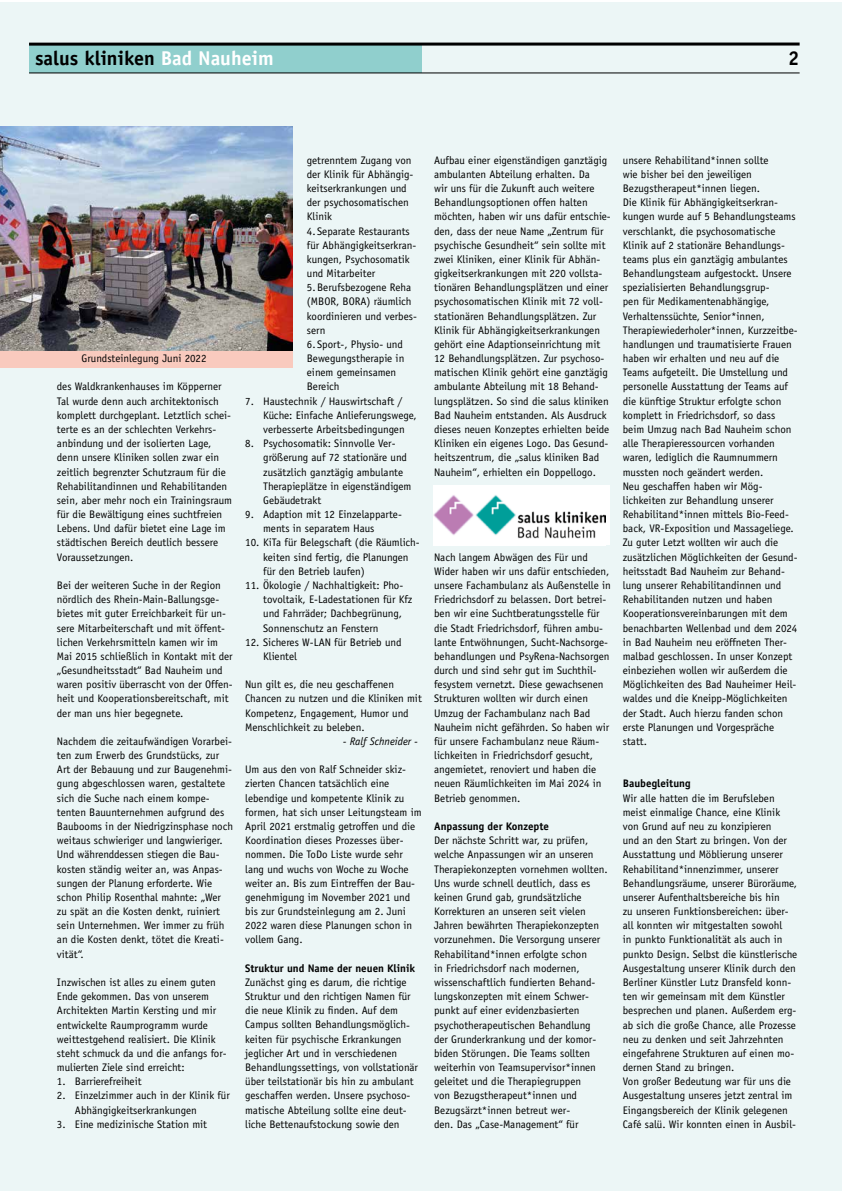
<style>
.page{position:relative;width:842px;height:1191px;background:#fff}
.page>*{position:absolute;margin:0;border:0;box-sizing:border-box;transform-origin:0 0}
.t1{font:700 20px "Officina Sans Std";color:#000}
.t2{font:11px/14.2px "Officina Sans Std";color:#000}
.t3{font:700 11px "Officina Sans Std";color:#000}
.t4{font:italic 11px "Officina Sans Std";color:#000}
.s1{color:#fff}
</style>
<div class="page">
<div style="left:0;top:2px;width:842px;height:1189px;background:#ecf6f6"></div>
<div style="left:433px;top:485px;width:177px;height:60px;background:#fff"></div>
<img style="left:433px;top:495px;width:173px;height:44px">
<div style="left:29px;top:44px;width:393px;height:29px;background:#90cfcd"></div>
<hr style="left:29px;top:72px;width:771px;height:1px;background:#000">
<hr style="left:29px;top:43px;width:771px;height:3px;background:#000">
<img style="left:0;top:127px;width:293px;height:224px">
<div style="left:0;top:351px;width:293px;height:17px;background:#f9cabe"></div>
<h1 class="t1" style="left:35px;top:45px;width:240px">salus kliniken <span class="s1">Bad Nauheim</span></h1>
<h1 class="t1" style="left:788px;top:46px;width:13px">2</h1>
<p class="t2" style="left:82px;top:351px;width:127px">Grundsteinlegung Juni 2022</p>
<p class="t2" style="left:57px;top:380px;width:177px">des Waldkrankenhauses im Köpperner Tal wurde denn auch architektonisch komplett durchgeplant. Letztlich schei&shy;terte es an der schlechten Verkehrs&shy;anbindung und der isolierten Lage, denn unsere Kliniken sollen zwar ein zeitlich begrenzter Schutzraum für die Rehabilitandinnen und Rehabilitanden sein, aber mehr noch ein Trainingsraum für die Bewältigung eines suchtfreien Lebens. Und dafür bietet eine Lage im städtischen Bereich deutlich bessere Voraussetzungen.</p>
<p class="t2" style="left:57px;top:578px;width:177px">Bei der weiteren Suche in der Region nördlich des Rhein-Main-Ballungsge&shy;bietes mit guter Erreichbarkeit für un&shy;sere Mitarbeiterschaft und mit öffent&shy;lichen Verkehrsmitteln kamen wir im Mai 2015 schließlich in Kontakt mit der „Gesundheitsstadt“ Bad Nauheim und waren positiv überrascht von der Offen&shy;heit und Kooperationsbereitschaft, mit der man uns hier begegnete.</p>
<p class="t2" style="left:57px;top:734px;width:178px">Nachdem die zeitaufwändigen Vorarbei&shy;ten zum Erwerb des Grundstücks, zur Art der Bebauung und zur Baugenehmi&shy;gung abgeschlossen waren, gestaltete sich die Suche nach einem kompe&shy;tenten Bauunternehmen aufgrund des Baubooms in der Niedrigzinsphase noch weitaus schwieriger und langwieriger.<br>Und währenddessen stiegen die Bau&shy;kosten ständig weiter an, was Anpas&shy;sungen der Planung erforderte. Wie schon Philip Rosenthal mahnte: „Wer zu spät an die Kosten denkt, ruiniert sein Unternehmen. Wer immer zu früh an die Kosten denkt, tötet die Kreati&shy;vität“.</p>
<p class="t2" style="left:57px;top:975px;width:171px">Inzwischen ist alles zu einem guten Ende gekommen. Das von unserem Architekten Martin Kersting und mir entwickelte Raumprogramm wurde weittestgehend realisiert. Die Klinik steht schmuck da und die anfangs for&shy;mulierten Ziele sind erreicht:</p>
<p class="t2" style="left:57px;top:1074px;width:86px">1. Barrierefreiheit</p>
<p class="t2" style="left:75px;top:1088px;width:156px;text-indent:-18px">2. Einzelzimmer auch in der Klinik für<br>Abhängigkeitserkrankungen</p>
<p class="t2" style="left:57px;top:1117px;width:152px">3. Eine medizinische Station mit</p>
<p class="t2" style="left:307px;top:153px;width:108px">getrenntem Zugang von der Klinik für Abhängig&shy;keitserkrankungen und der psychosomatischen<br>Klinik</p>
<p class="t2" style="left:307px;top:224px;width:111px">4. Separate Restaurants für Abhängigkeitserkran&shy;kungen, Psychosomatik und Mitarbeiter</p>
<p class="t2" style="left:307px;top:280px;width:112px">5. Berufsbezogene Reha (MBOR, BORA) räumlich koordinieren und verbes&shy;sern</p>
<p class="t2" style="left:307px;top:337px;width:99px">6. Sport-, Physio- und<br>Bewegungstherapie in einem gemeinsamen<br>Bereich</p>
<p class="t2" style="left:263px;top:394px;width:155px;text-indent:-18px">7. Haustechnik / Hauswirtschaft /<br>Küche: Einfache Anlieferungswege, verbesserte Arbeitsbedingungen</p>
<p class="t2" style="left:263px;top:436px;width:150px;text-indent:-18px">8. Psychosomatik: Sinnvolle Ver&shy;größerung auf 72 stationäre und zusätzlich ganztägig ambulante<br>Therapieplätze in eigenständigem<br>Gebäudetrakt</p>
<p class="t2" style="left:263px;top:507px;width:140px;text-indent:-18px">9. Adaption mit 12 Einzelapparte&shy;ments in separatem Haus</p>
<p class="t2" style="left:263px;top:535px;width:158px;text-indent:-18px">10. KiTa für Belegschaft (die Räumlich&shy;keiten sind fertig, die Planungen für den Betrieb laufen)</p>
<p class="t2" style="left:263px;top:578px;width:151px;text-indent:-18px">11. Ökologie / Nachhaltigkeit: Pho&shy;tovoltaik, E-Ladestationen für Kfz und Fahrräder; Dachbegrünung,<br>Sonnenschutz an Fenstern</p>
<p class="t2" style="left:263px;top:635px;width:140px;text-indent:-18px">12. Sicheres W-LAN für Betrieb und<br>Klientel</p>
<p class="t2" style="left:245px;top:677px;width:178px">Nun gilt es, die neu geschaffenen Chancen zu nutzen und die Kliniken mit Kompetenz, Engagement, Humor und Menschlichkeit zu beleben.</p>
<p class="t4" style="left:343px;top:735px;width:76px">- Ralf Schneider -</p>
<p class="t2" style="left:245px;top:762px;width:178px">Um aus den von Ralf Schneider skiz&shy;zierten Chancen tatsächlich eine lebendige und kompetente Klinik zu formen, hat sich unser Leitungsteam im April 2021 erstmalig getroffen und die Koordination dieses Prozesses über&shy;nommen. Die ToDo Liste wurde sehr lang und wuchs von Woche zu Woche weiter an. Bis zum Eintreffen der Bau&shy;genehmigung im November 2021 und bis zur Grundsteinlegung am 2. Juni 2022 waren diese Planungen schon in vollem Gang.</p>
<p class="t3" style="left:245px;top:961px;width:172px">Struktur und Name der neuen Klinik</p>
<p class="t2" style="left:245px;top:975px;width:174px">Zunächst ging es darum, die richtige Struktur und den richtigen Namen für die neue Klinik zu finden. Auf dem Campus sollten Behandlungsmöglich&shy;keiten für psychische Erkrankungen jeglicher Art und in verschiedenen Behandlungssettings, von vollstationär über teilstationär bis hin zu ambulant geschaffen werden. Unsere psychoso&shy;matische Abteilung sollte eine deut&shy;liche Bettenaufstockung sowie den</p>
<p class="t2" style="left:434px;top:153px;width:178px">Aufbau einer eigenständigen ganztägig ambulanten Abteilung erhalten. Da<br>wir uns für die Zukunft auch weitere Behandlungsoptionen offen halten möchten, haben wir uns dafür entschie&shy;den, dass der neue Name „Zentrum für psychische Gesundheit“ sein sollte mit zwei Kliniken, einer Klinik für Abhän&shy;gigkeitserkrankungen mit 220 vollsta&shy;tionären Behandlungsplätzen und einer psychosomatischen Klinik mit 72 voll&shy;stationären Behandlungsplätzen. Zur Klinik für Abhängigkeitserkrankungen gehört eine Adaptionseinrichtung mit 12 Behandlungsplätzen. Zur psychoso&shy;matischen Klinik gehört eine ganztägig ambulante Abteilung mit 18 Behand&shy;lungsplätzen. So sind die salus kliniken Bad Nauheim entstanden. Als Ausdruck dieses neuen Konzeptes erhielten beide Kliniken ein eigenes Logo. Das Gesund&shy;heitszentrum, die „salus kliniken Bad Nauheim“, erhielten ein Doppellogo.</p>
<p class="t2" style="left:434px;top:550px;width:178px">Nach langem Abwägen des Für und Wider haben wir uns dafür entschieden, unsere Fachambulanz als Außenstelle in Friedrichsdorf zu belassen. Dort betrei&shy;ben wir eine Suchtberatungsstelle für die Stadt Friedrichsdorf, führen ambu&shy;lante Entwöhnungen, Sucht-Nachsorge&shy;behandlungen und PsyRena-Nachsorgen durch und sind sehr gut im Suchthil&shy;fesystem vernetzt. Diese gewachsenen Strukturen wollten wir durch einen Umzug der Fachambulanz nach Bad Nauheim nicht gefährden. So haben wir für unsere Fachambulanz neue Räum&shy;lichkeiten in Friedrichsdorf gesucht, angemietet, renoviert und haben die neuen Räumlichkeiten im Mai 2024 in Betrieb genommen.</p>
<p class="t3" style="left:434px;top:819px;width:116px">Anpassung der Konzepte</p>
<p class="t2" style="left:434px;top:833px;width:175px">Der nächste Schritt war, zu prüfen, welche Anpassungen wir an unseren Therapiekonzepten vornehmen wollten.<br>Uns wurde schnell deutlich, dass es keinen Grund gab, grundsätzliche Korrekturen an unseren seit vielen Jahren bewährten Therapiekonzepten vorzunehmen. Die Versorgung unserer Rehabilitand*innen erfolgte schon<br>in Friedrichsdorf nach modernen, wissenschaftlich fundierten Behand&shy;lungskonzepten mit einem Schwer&shy;punkt auf einer evidenzbasierten psychotherapeutischen Behandlung<br>der Grunderkrankung und der komor&shy;biden Störungen. Die Teams sollten weiterhin von Teamsupervisor*innen geleitet und die Therapiegruppen<br>von Bezugstherapeut*innen und Bezugsärzt*innen betreut wer-<br>den. Das „Case-Management“ für</p>
<p class="t2" style="left:623px;top:153px;width:176px">unsere Rehabilitand*innen sollte<br>wie bisher bei den jeweiligen Bezugstherapeut*innen liegen.<br>Die Klinik für Abhängigkeitserkran&shy;kungen wurde auf 5 Behandlungsteams verschlankt, die psychosomatische Klinik auf 2 stationäre Behandlungs&shy;teams plus ein ganztägig ambulantes Behandlungsteam aufgestockt. Unsere spezialisierten Behandlungsgrup-<br>pen für Medikamentenabhängige, Verhaltenssüchte, Senior*innen, Therapiewiederholer*innen, Kurzzeitbe&shy;handlungen und traumatisierte Frauen haben wir erhalten und neu auf die Teams aufgeteilt. Die Umstellung und personelle Ausstattung der Teams auf die künftige Struktur erfolgte schon komplett in Friedrichsdorf, so dass beim Umzug nach Bad Nauheim schon alle Therapieressourcen vorhanden waren, lediglich die Raumnummern mussten noch geändert werden.<br>Neu geschaffen haben wir Mög&shy;lichkeiten zur Behandlung unserer Rehabilitand*innen mittels Bio-Feed&shy;back, VR-Exposition und Massageliege.<br>Zu guter Letzt wollten wir auch die zusätzlichen Möglichkeiten der Gesund&shy;heitsstadt Bad Nauheim zur Behand&shy;lung unserer Rehabilitandinnen und Rehabilitanden nutzen und haben Kooperationsvereinbarungen mit dem benachbarten Wellenbad und dem 2024 in Bad Nauheim neu eröffneten Ther&shy;malbad geschlossen. In unser Konzept einbeziehen wollen wir außerdem die Möglichkeiten des Bad Nauheimer Heil&shy;waldes und die Kneipp-Möglichkeiten der Stadt. Auch hierzu fanden schon erste Planungen und Vorgespräche statt.</p>
<p class="t3" style="left:623px;top:777px;width:69px">Baubegleitung</p>
<p class="t2" style="left:623px;top:791px;width:176px">Wir alle hatten die im Berufsleben meist einmalige Chance, eine Klinik von Grund auf neu zu konzipieren<br>und an den Start zu bringen. Von der Ausstattung und Möblierung unserer Rehabilitand*innenzimmer, unserer Behandlungsräume, unserer Büroräume, unserer Aufenthaltsbereiche bis hin<br>zu unseren Funktionsbereichen: über&shy;all konnten wir mitgestalten sowohl<br>in punkto Funktionalität als auch in punkto Design. Selbst die künstlerische Ausgestaltung unserer Klinik durch den Berliner Künstler Lutz Dransfeld konn&shy;ten wir gemeinsam mit dem Künstler besprechen und planen. Außerdem erg&shy;ab sich die große Chance, alle Prozesse neu zu denken und seit Jahrzehnten eingefahrene Strukturen auf einen mo&shy;dernen Stand zu bringen.<br>Von großer Bedeutung war für uns die Ausgestaltung unseres jetzt zentral im Eingangsbereich der Klinik gelegenen Café salü. Wir konnten einen in Ausbil-</p>
</div>
